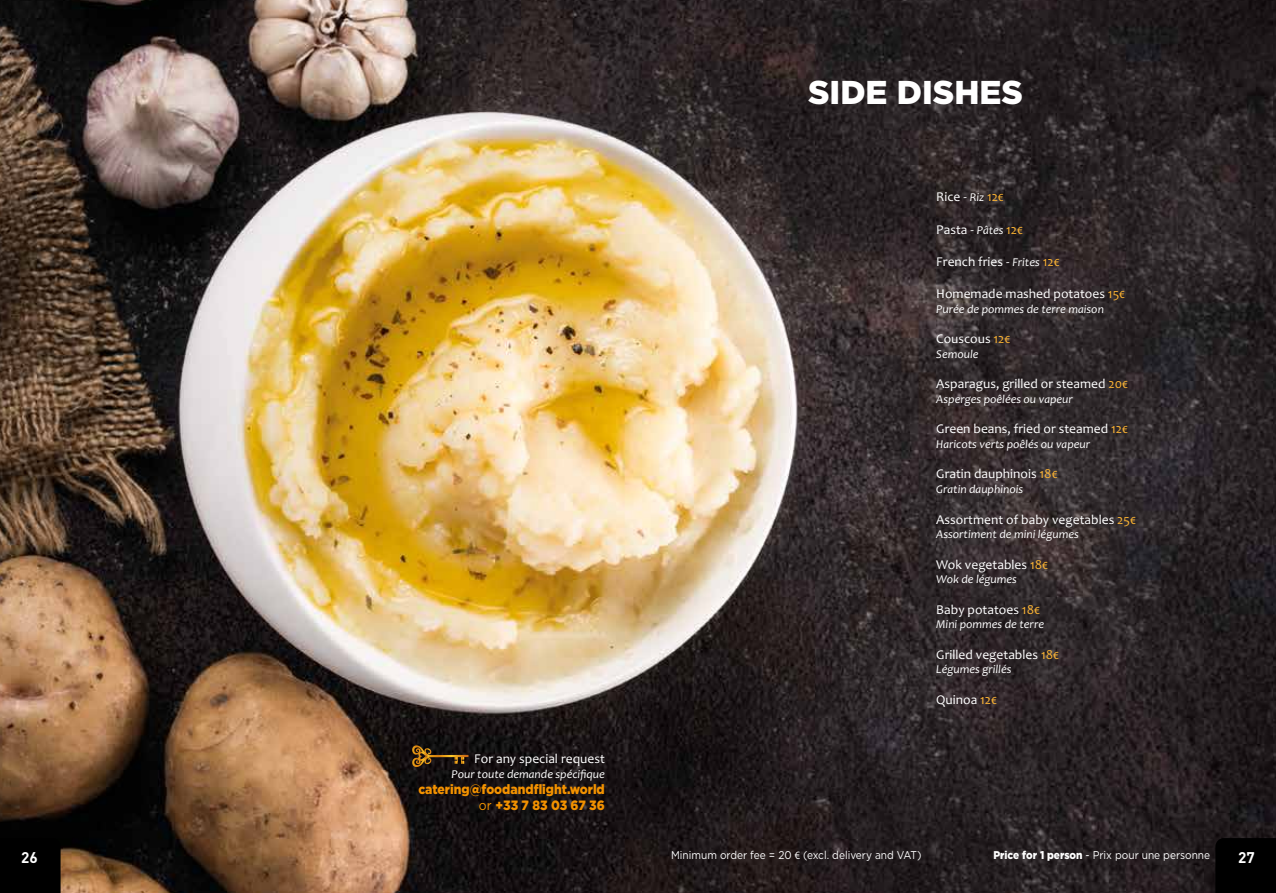
<style>
.page{position:relative;width:1276px;height:893px;background:#fff}
.page>*{position:absolute;margin:0;border:0;box-sizing:border-box;transform-origin:0 0}
.t1{font:900 33px "Gotham";color:#fff}
.t2{font:700 15.3px "DIN";color:#fff}
.t3{font:13.5px "Candara";color:#fff}
.t4{font:900 13.5px/16.2px "Gotham";color:#f39200;text-align:right;scale:.9 1}
.t5{font:italic 12px "Candara";color:#fff}
.t6{font:11.25px "Gotham";color:#fff;scale:.9 1}
.s1{font-weight:400}
.s2{font-style:italic;font-size:12px}
.s3{color:#f9b234}
.s4{font-family:"Adobe Arabic"}
.s5{font-weight:900}
</style>
<div class="page">
<img style="left:0;top:0;width:1276px;height:893px">
<div style="left:0;top:838px;width:61px;height:55px;background:#000"></div>
<div style="left:1215px;top:838px;width:61px;height:55px;background:#000"></div>
<svg style="left:412px;top:745px;width:56px;height:22px"></svg>
<h1 class="t1" style="left:808px;top:73px;width:216px">SIDE DISHES</h1>
<p class="t3" style="left:474px;top:751px;width:132px">For any special request</p>
<p class="t5" style="left:451px;top:767px;width:155px">Pour toute demande spécifique</p>
<p class="t4" style="left:418px;top:781px;width:209px">catering@foodandflight.world <span class="s1">or</span> +33 7 83 03 67 36</p>
<p class="t3" style="left:936px;top:189px;width:69px">Rice - <span class="s2">Riz</span> <span class="s3">12€</span></p>
<p class="t3" style="left:936px;top:221px;width:88px">Pasta - <span class="s2">Pâtes</span> <span class="s3">12€</span></p>
<p class="t3" style="left:936px;top:254px;width:125px">French fries - <span class="s2">Frites</span> <span class="s3">12€</span></p>
<p class="t3" style="left:936px;top:286px;width:190px">Homemade mashed potatoes <span class="s3">15€</span></p>
<p class="t5" style="left:936px;top:302px;width:169px">Purée de pommes de terre maison</p>
<p class="t3" style="left:936px;top:331px;width:76px">Couscous <span class="s3">12€</span></p>
<p class="t5" style="left:936px;top:347px;width:44px">Semoule</p>
<p class="t3" style="left:936px;top:376px;width:193px">Asparagus, grilled or steamed <span class="s3">20€</span></p>
<p class="t5" style="left:936px;top:392px;width:138px">Asperges poêlées ou vapeur</p>
<p class="t3" style="left:936px;top:421px;width:193px">Green beans, fried or steamed <span class="s3">12€</span></p>
<p class="t5" style="left:936px;top:437px;width:155px">Haricots verts poêlés ou vapeur</p>
<p class="t3" style="left:936px;top:466px;width:123px">Gratin dauphinois <span class="s3">18€</span></p>
<p class="t5" style="left:936px;top:482px;width:88px">Gratin dauphinois</p>
<p class="t3" style="left:936px;top:511px;width:201px">Assortment of baby vegetables <span class="s3">25€</span></p>
<p class="t5" style="left:936px;top:527px;width:144px">Assortiment de mini légumes</p>
<p class="t3" style="left:936px;top:556px;width:113px">Wok vegetables <span class="s3">18€</span></p>
<p class="t5" style="left:936px;top:572px;width:82px">Wok de légumes</p>
<p class="t3" style="left:936px;top:601px;width:105px">Baby potatoes <span class="s3">18€</span></p>
<p class="t5" style="left:936px;top:617px;width:109px">Mini pommes de terre</p>
<p class="t3" style="left:936px;top:646px;width:124px">Grilled vegetables <span class="s3">18€</span></p>
<p class="t5" style="left:936px;top:662px;width:77px">Légumes grillés</p>
<p class="t3" style="left:936px;top:691px;width:62px">Quinoa <span class="s3">12€</span></p>
<p class="t6" style="left:671px;top:849px;width:280px">Minimum order fee = 20 <span class="s4">€</span> (excl. delivery and VAT)</p>
<p class="t6" style="left:993px;top:849px;width:242px"><span class="s5">Price for 1 person</span> - Prix pour une personne</p>
<p class="t2" style="left:21px;top:848px;width:18px">26</p>
<p class="t2" style="left:1238px;top:848px;width:18px">27</p>
</div>
